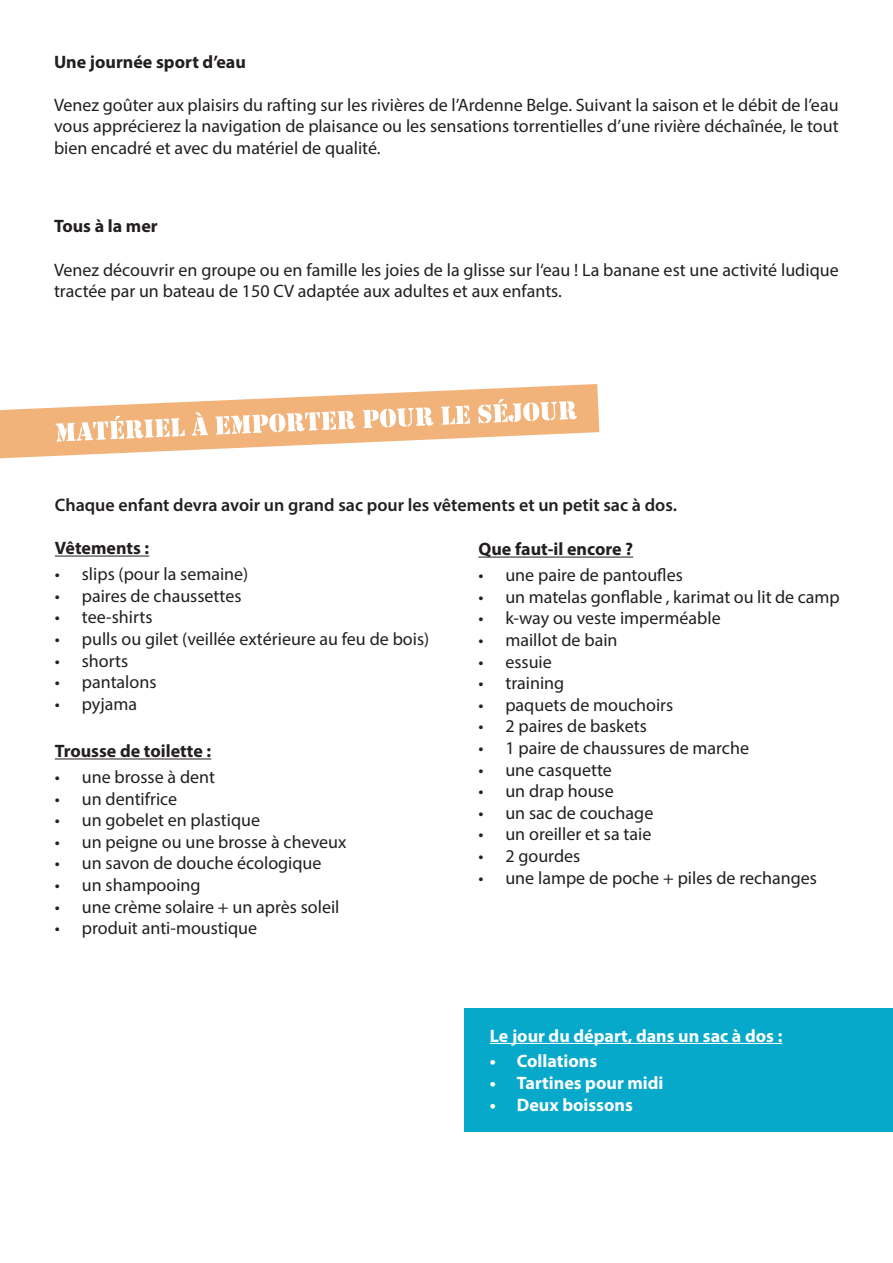
<style>
.page{position:relative;width:893px;height:1263px;background:#fff}
.page>*{position:absolute;margin:0;border:0;box-sizing:border-box;transform-origin:0 0}
.t1{font:18px/21.6px "Myriad Pro";color:#231f20;text-align:justify}
.t2{font:700 18px "Myriad Pro";color:#231f20}
.t3{font:700 18px "Myriad Pro";color:#fff}
.t4{font:600 18px "Myriad Pro";color:#231f20}
</style>
<div class="page">
<svg style="left:0;top:384px;width:599px;height:74px"></svg>
<hr style="left:55px;top:556px;width:94px;height:1px;background:#231f20">
<hr style="left:55px;top:758px;width:156px;height:1px;background:#231f20">
<div style="left:464px;top:1008px;width:429px;height:124px;background:#07a9cb"></div>
<hr style="left:490px;top:1043px;width:292px;height:1px;background:#fff">
<hr style="left:478px;top:557px;width:155px;height:1px;background:#231f20">
<p class="t2" style="left:54px;top:50px;width:193px">Une journée sport d’eau</p>
<p class="t1" style="left:54px;top:94px;width:786px">Venez goûter aux plaisirs du rafting sur les rivières de l’Ardenne Belge. Suivant la saison et le débit de l’eau vous apprécierez la navigation de plaisance ou les sensations torrentielles d’une rivière déchaînée, le tout bien encadré et avec du matériel de qualité.</p>
<p class="t2" style="left:54px;top:215px;width:105px">Tous à la mer</p>
<p class="t1" style="left:54px;top:259px;width:786px">Venez découvrir en groupe ou en famille les joies de la glisse sur l‘eau ! La banane est une activité ludique tractée par un bateau de 150 CV adaptée aux adultes et aux enfants.</p>
<p class="t4" style="left:55px;top:493px;width:624px">Chaque enfant devra avoir un grand sac pour les vêtements et un petit sac à dos.</p>
<p class="t2" style="left:55px;top:536px;width:96px">Vêtements :</p>
<p class="t1" style="left:55px;top:563px;width:195px">• slips (pour la semaine)</p>
<p class="t1" style="left:55px;top:585px;width:188px">• paires de chaussettes</p>
<p class="t1" style="left:55px;top:606px;width:99px">• tee-shirts</p>
<p class="t1" style="left:55px;top:628px;width:376px">• pulls ou gilet (veillée extérieure au feu de bois)</p>
<p class="t1" style="left:55px;top:649px;width:75px">• shorts</p>
<p class="t1" style="left:55px;top:671px;width:103px">• pantalons</p>
<p class="t1" style="left:55px;top:693px;width:84px">• pyjama</p>
<p class="t2" style="left:55px;top:739px;width:158px">Trousse de toilette :</p>
<p class="t1" style="left:55px;top:766px;width:162px">• une brosse à dent</p>
<p class="t1" style="left:55px;top:787px;width:124px">• un dentifrice</p>
<p class="t1" style="left:55px;top:809px;width:207px">• un gobelet en plastique</p>
<p class="t1" style="left:55px;top:831px;width:293px">• un peigne ou une brosse à cheveux</p>
<p class="t1" style="left:55px;top:852px;width:268px">• un savon de douche écologique</p>
<p class="t1" style="left:55px;top:874px;width:147px">• un shampooing</p>
<p class="t1" style="left:55px;top:895px;width:286px">• une crème solaire + un après soleil</p>
<p class="t1" style="left:55px;top:917px;width:204px">• produit anti-moustique</p>
<p class="t2" style="left:478px;top:537px;width:156px">Que faut-il encore ?</p>
<p class="t1" style="left:478px;top:564px;width:206px">• une paire de pantoufles</p>
<p class="t1" style="left:478px;top:586px;width:363px">• un matelas gonflable , karimat ou lit de camp</p>
<p class="t1" style="left:478px;top:607px;width:244px">• k-way ou veste imperméable</p>
<p class="t1" style="left:478px;top:629px;width:141px">• maillot de bain</p>
<p class="t1" style="left:478px;top:650px;width:75px">• essuie</p>
<p class="t1" style="left:478px;top:672px;width:87px">• training</p>
<p class="t1" style="left:478px;top:694px;width:196px">• paquets de mouchoirs</p>
<p class="t1" style="left:478px;top:715px;width:170px">• 2 paires de baskets</p>
<p class="t1" style="left:478px;top:737px;width:272px">• 1 paire de chaussures de marche</p>
<p class="t1" style="left:478px;top:758px;width:135px">• une casquette</p>
<p class="t1" style="left:478px;top:780px;width:137px">• un drap house</p>
<p class="t1" style="left:478px;top:802px;width:176px">• un sac de couchage</p>
<p class="t1" style="left:478px;top:823px;width:175px">• un oreiller et sa taie</p>
<p class="t1" style="left:478px;top:845px;width:103px">• 2 gourdes</p>
<p class="t1" style="left:478px;top:866px;width:340px">• une lampe de poche + piles de rechanges</p>
<p class="t3" style="left:490px;top:1024px;width:294px">Le jour du départ, dans un sac à dos :</p>
<p class="t3" style="left:490px;top:1050px;width:109px">• Collations</p>
<p class="t3" style="left:490px;top:1071px;width:175px">• Tartines pour midi</p>
<p class="t3" style="left:490px;top:1093px;width:145px">• Deux boissons</p>
</div>
